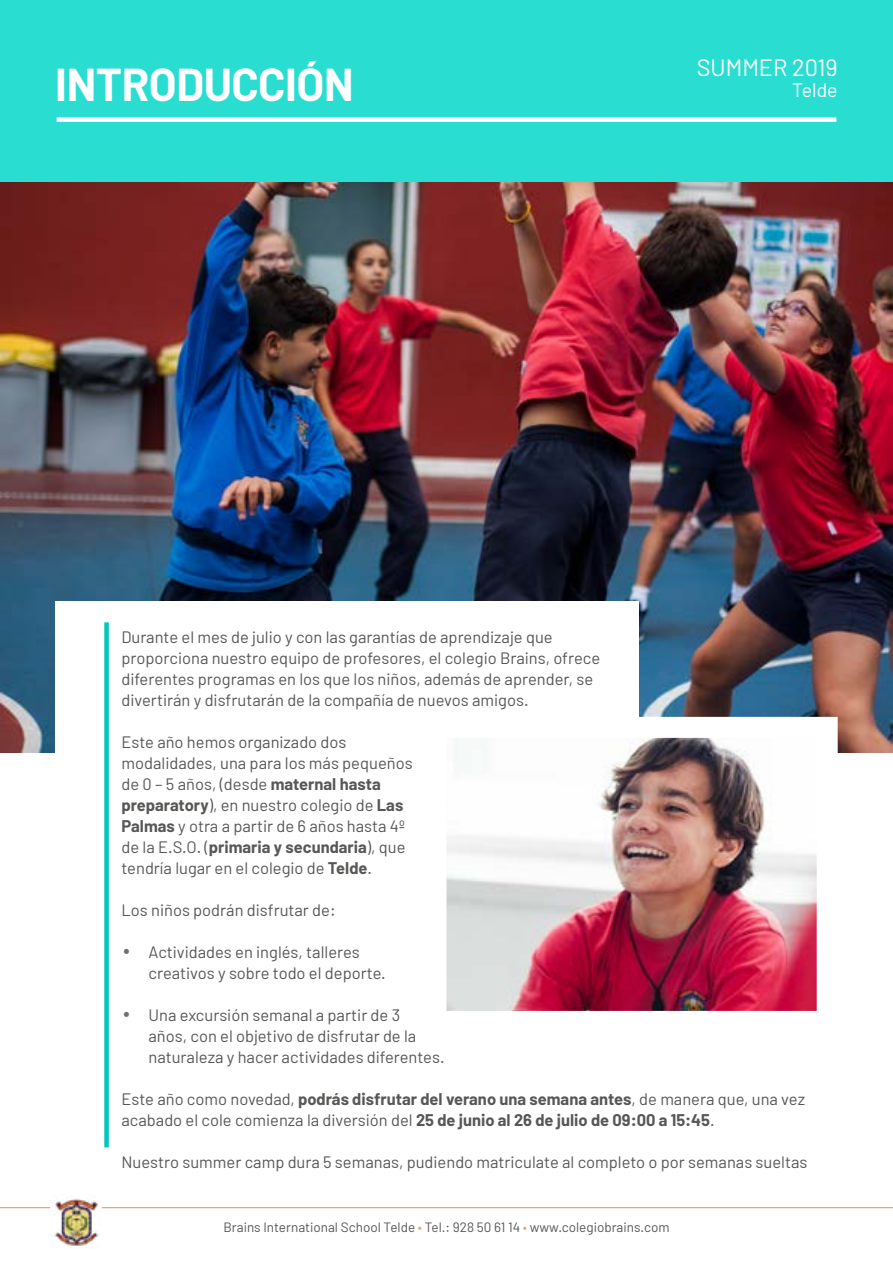
<style>
.page{position:relative;width:893px;height:1263px;background:#fff}
.page>*{position:absolute;margin:0;border:0;box-sizing:border-box;transform-origin:0 0}
.t1{font:700 45px "Barlow";letter-spacing:-.01em;color:#fff}
.t2{font:23.55px "Barlow";color:#fff}
.t3{font:19.5px "Barlow";color:#fff}
.t4{font:16.5px/21px "Barlow";color:#575756}
.t5{font:13.5px "Barlow";color:#575756}
.s1{font-weight:700}
.s2{font-family:"Zurich BT";font-stretch:condensed;font-size:17.25px;color:#706f6f}
.s3{color:#f1a16a}
</style>
<div class="page">
<hr style="left:0;top:1207px;width:893px;height:1px;background:#ed8a45">
<img style="left:0;top:181px;width:893px;height:571px">
<div style="left:0;top:0;width:893px;height:181px;background:#29ded1"></div>
<div style="left:57px;top:117px;width:779px;height:5px;background:#fff"></div>
<div style="left:55px;top:601px;width:584px;height:189px;background:#fff"></div>
<div style="left:104px;top:622px;width:5px;height:525px;background:#00c7be"></div>
<img style="left:447px;top:739px;width:369px;height:271px">
<img style="left:50px;top:1198px;width:52px;height:48px">
<h1 class="t1" style="left:55px;top:57px;width:300px">INTRODUCCIÓN</h1>
<h2 class="t2" style="left:697px;top:53px;width:142px">SUMMER 2019</h2>
<p class="t3" style="left:792px;top:78px;width:47px">Telde</p>
<p class="t4" style="left:122px;top:626px;width:480px">Durante el mes de julio y con las garantías de aprendizaje que proporciona nuestro equipo de profesores, el colegio Brains, ofrece diferentes programas en los que los niños, además de aprender, se divertirán y disfrutarán de la compañía de nuevos amigos.</p>
<p class="t4" style="left:122px;top:731px;width:293px">Este año hemos organizado dos modalidades, una para los más pequeños de 0 – 5 años, (desde <span class="s1">maternal hasta preparatory</span>), en nuestro colegio de <span class="s1">Las Palmas</span> y otra a partir de 6 años hasta 4º de la E.S.O. (<span class="s1">primaria y secundaria</span>), que tendría lugar en el colegio de <span class="s1">Telde</span>.</p>
<p class="t4" style="left:122px;top:899px;width:216px">Los niños podrán disfrutar de:</p>
<p class="t4" style="left:149px;top:941px;width:239px;text-indent:-27px"><span class="s2">•</span> Actividades en inglés, talleres creativos y sobre todo el deporte.</p>
<p class="t4" style="left:149px;top:1004px;width:297px;text-indent:-27px"><span class="s2">•</span> Una excursión semanal a partir de 3<br>años, con el objetivo de disfrutar de la naturaleza y hacer actividades diferentes.</p>
<p class="t4" style="left:122px;top:1088px;width:685px">Este año como novedad, <span class="s1">podrás disfrutar del verano una semana antes</span>, de manera que, una vez acabado el cole comienza la diversión del <span class="s1">25 de junio al 26 de julio de 09:00 a 15:45</span>.</p>
<p class="t4" style="left:122px;top:1151px;width:687px">Nuestro summer camp dura 5 semanas, pudiendo matriculate al completo o por semanas sueltas</p>
<p class="t5" style="left:223px;top:1218px;width:448px">Brains International School Telde <span class="s3">•</span> Tel.: 928 50 61 14 <span class="s3">•</span> www.colegiobrains.com</p>
</div>
